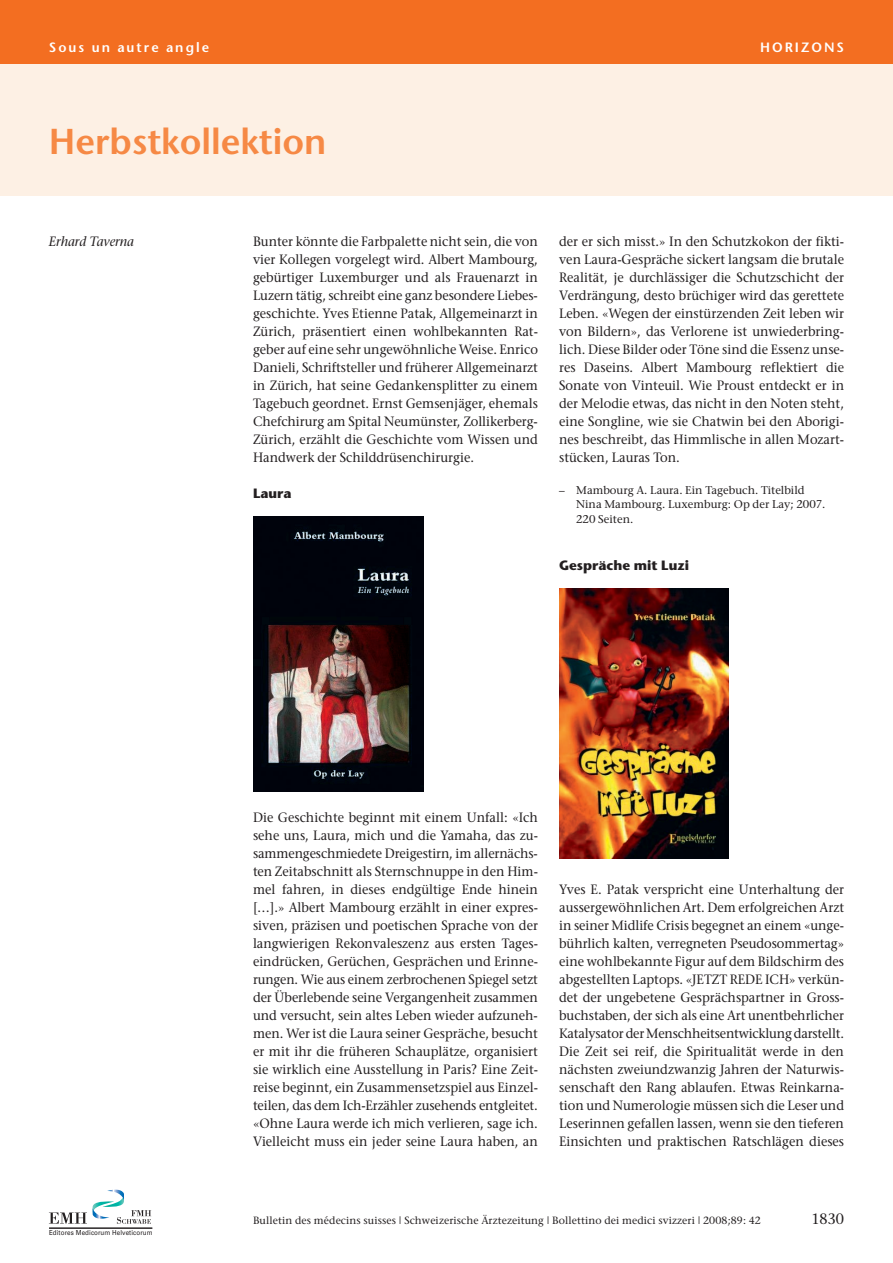
<style>
.page{position:relative;width:893px;height:1263px;background:#fff}
.page>*{position:absolute;margin:0;border:0;box-sizing:border-box;transform-origin:0 0}
.t1{font:600 36px "Stone Sans";color:#f68945}
.t2{font:15px "Stone Serif";color:#231f20;scale:.95 1}
.t3{font:13.5px/18px "Stone Serif";color:#231f20;text-align:justify;scale:.95 1}
.t4{font:600 13.5px "Stone Sans";letter-spacing:.15em;color:#fff}
.t5{font:700 13.5px "Stone Sans";color:#231f20}
.t6{font:italic 13.5px "Stone Serif";color:#231f20;scale:.95 1}
.t7{font:11.25px/14.2px "Stone Serif";color:#231f20}
.t8{font:10.5px "Stone Serif";letter-spacing:.01em;color:#231f20}
.t9{font:6.9px "Univers";letter-spacing:.015em;color:#231f20;scale:.9 1}
</style>
<div class="page">
<div style="left:0;top:60px;width:893px;height:136px;background:#fdf0e4"></div>
<div style="left:0;top:0;width:893px;height:64px;background:#f36e21"></div>
<svg style="left:49px;top:1189px;width:102px;height:35px"></svg>
<hr style="left:49px;top:1228px;width:103px;height:1px;background:#231f20">
<img style="left:253px;top:517px;width:170px;height:274px">
<img style="left:559px;top:588px;width:169px;height:270px">
<p class="t4" style="left:49px;top:42px;width:162px">Sous un autre angle</p>
<p class="t4" style="left:760px;top:42px;width:86px">HORIZONS</p>
<h1 class="t1" style="left:49px;top:127px;width:279px">Herbstkollektion</h1>
<p class="t6" style="left:49px;top:236px;width:91px">Erhard Taverna</p>
<p class="t3" style="left:253px;top:234px;width:301px">Bunter könnte die Farbpalette nicht sein, die von vier Kollegen vorgelegt wird. Albert Mambourg, gebürtiger Luxemburger und als Frauenarzt in Luzern tätig, schreibt eine ganz besondere Liebes - geschichte. Yves Etienne Patak, Allgemeinarzt in Zürich, präsentiert einen wohlbekannten Rat - geber auf eine sehr ungewöhnliche Weise. Enrico Danieli, Schriftsteller und früherer Allgemeinarzt in Zürich, hat seine Gedankensplitter zu einem Tagebuch geordnet. Ernst Gemsenjäger, ehemals Chefchirurg am Spital Neumünster, Zollikerberg-Zürich, erzählt die Geschichte vom Wissen und Handwerk der Schilddrüsenchirurgie.</p>
<p class="t5" style="left:253px;top:488px;width:40px">Laura</p>
<p class="t3" style="left:559px;top:234px;width:301px">der er sich misst.» In den Schutzkokon der fikti&shy;ven Laura-Gespräche sickert langsam die brutale Realität, je durchlässiger die Schutzschicht der Verdrängung, desto brüchiger wird das gerettete Leben. «Wegen der einstürzenden Zeit leben wir von Bildern», das Verlorene ist unwiederbring&shy;lich. Diese Bilder oder Töne sind die Essenz unse&shy;res Daseins. Albert Mambourg reflektiert die Sonate von Vinteuil. Wie Proust entdeckt er in der Melodie etwas, das nicht in den Noten steht, eine Songline, wie sie Chatwin bei den Aborigi&shy;nes beschreibt, das Himmlische in allen Mozart&shy;stücken, Lauras Ton.</p>
<p class="t7" style="left:576px;top:484px;width:251px;text-indent:-17px">– Mambourg A. Laura. Ein Tagebuch. Titelbild<br>Nina Mambourg. Luxemburg: Op der Lay; 2007.<br>220 Seiten.</p>
<p class="t5" style="left:559px;top:560px;width:131px">Gespräche mit Luzi</p>
<p class="t3" style="left:253px;top:810px;width:301px">Die Geschichte beginnt mit einem Unfall: «Ich sehe uns, Laura, mich und die Yamaha, das zu&shy;sammengeschmiedete Dreigestirn, im allernächs&shy;ten Zeitabschnitt als Sternschnuppe in den Him&shy;mel fahren, in dieses endgültige Ende hinein […].» Albert Mambourg erzählt in einer expres - siven, präzisen und poetischen Sprache von der langwierigen Rekonvaleszenz aus ersten Tages&shy;eindrücken, Gerüchen, Gesprächen und Erinne&shy;rungen. Wie aus einem zerbrochenen Spiegel setzt der Überlebende seine Vergangenheit zusammen und versucht, sein altes Leben wieder aufzuneh&shy;men. Wer ist die Laura seiner Gespräche, besucht er mit ihr die früheren Schauplätze, organisiert sie wirklich eine Ausstellung in Paris? Eine Zeit&shy;reise beginnt, ein Zusammensetzspiel aus Einzel&shy;teilen, das dem Ich-Erzähler zusehends entgleitet. «Ohne Laura werde ich mich verlieren, sage ich.<br>Vielleicht muss ein jeder seine Laura haben, an</p>
<p class="t3" style="left:559px;top:882px;width:301px">Yves E. Patak verspricht eine Unterhaltung der aussergewöhnlichen Art. Dem erfolgreichen Arzt in seiner Midlife Crisis begegnet an einem «unge - bührlich kalten, verregneten Pseudosommertag» eine wohlbekannte Figur auf dem Bildschirm des abgestellten Laptops. «JETZT REDE ICH» verkün&shy;det der ungebetene Gesprächspartner in Gross&shy;buchstaben, der sich als eine Art unentbehrlicher Katalysator der Menschheitsentwicklung darstellt.<br>Die Zeit sei reif, die Spiritualität werde in den nächsten zweiundzwanzig Jahren der Naturwis&shy;senschaft den Rang ablaufen. Etwas Reinkarna&shy;tion und Numerologie müssen sich die Leser und Leserinnen gefallen lassen, wenn sie den tieferen Einsichten und praktischen Ratschlägen dieses</p>
<p class="t9" style="left:49px;top:1229px;width:117px">Editores Medicorum Helveticorum</p>
<p class="t8" style="left:253px;top:1216px;width:509px">Bulletin des médecins suisses | Schweizerische Ärztezeitung | Bollettino dei medici svizzeri | 2008;89: 42</p>
<p class="t2" style="left:811px;top:1213px;width:36px">1830</p>
</div>
